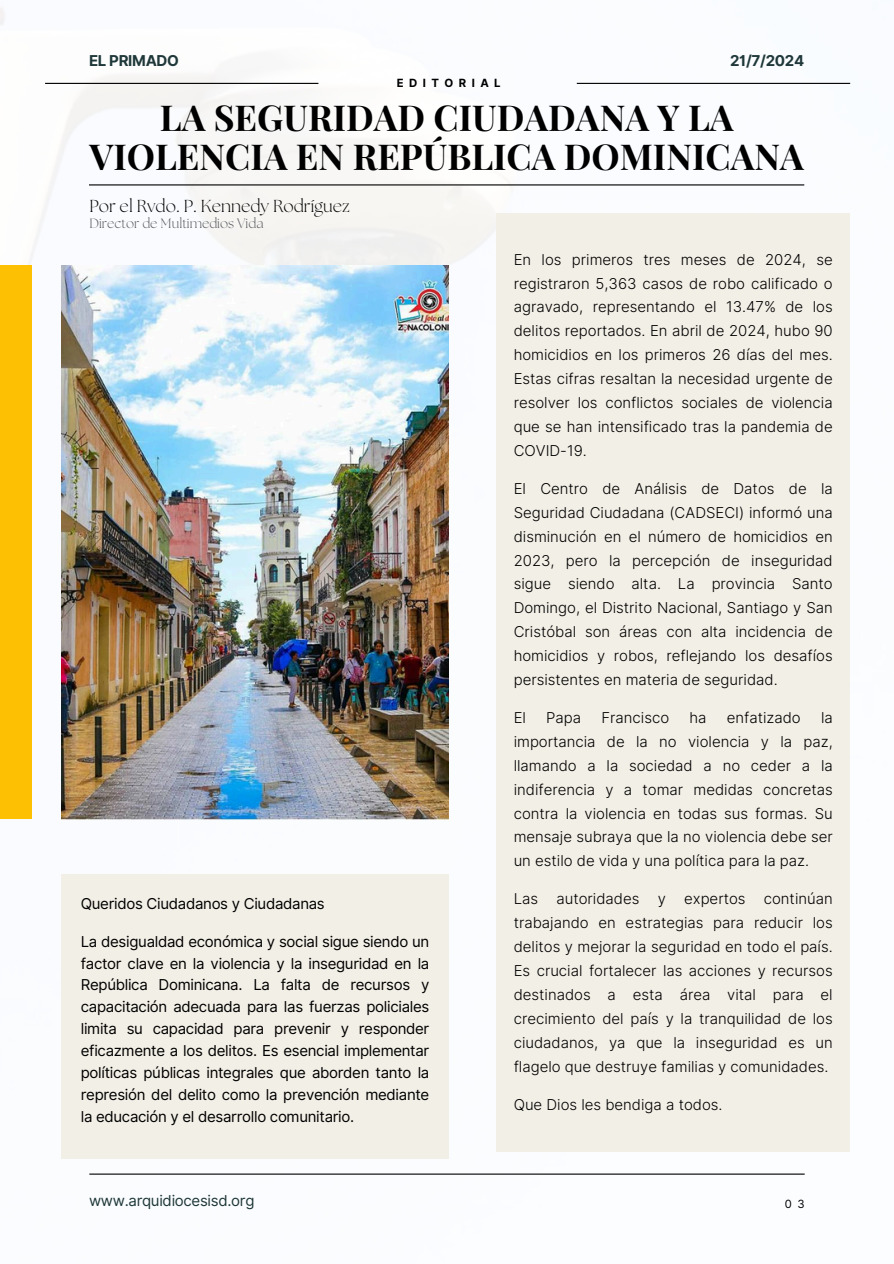
<style>
.page{position:relative;width:894px;height:1264px;background:#fff}
.page>*{position:absolute;margin:0;border:0;box-sizing:border-box;transform-origin:0 0}
.t1{font:700 35.7px/38.2px "Playfair Display";color:#000;text-align:center}
.t2{font:300 17.25px "The Seasons";color:#000}
.t3{font:300 15px/23.9px "Inter";color:#000;text-align:justify}
.t4{font:15px/21.9px "Inter";letter-spacing:-.02em;color:#000;text-align:justify}
.t5{font:15px "Inter";letter-spacing:-.02em;color:#1f3839}
.t6{font:700 15px "Inter";letter-spacing:-.02em;color:#1f3839}
.t7{font:300 13.5px "The Seasons";color:#54565a}
.t8{font:700 11.25px "Inter";letter-spacing:.48em;color:#000}
.t9{font:11.25px "Inter";color:#000}
</style>
<div class="page">
<img style="left:0;top:8px;width:851px;height:1167px">
<img style="left:61px;top:265px;width:387px;height:554px">
<hr style="left:89px;top:1173px;width:715px;height:1px;background:#000">
<div style="left:0;top:265px;width:32px;height:553px;background:#fdc002"></div>
<div style="left:496px;top:213px;width:353px;height:937px;background:#f2efe6"></div>
<hr style="left:45px;top:83px;width:273px;height:1px;background:#000">
<hr style="left:576px;top:83px;width:273px;height:1px;background:#000">
<hr style="left:89px;top:184px;width:715px;height:1px;background:#000">
<div style="left:61px;top:873px;width:387px;height:285px;background:#f2efe6"></div>
<h5 class="t6" style="left:89px;top:52px;width:91px">EL PRIMADO</h5>
<h5 class="t6" style="left:729px;top:52px;width:76px">21/7/2024</h5>
<h5 class="t8" style="left:397px;top:76px;width:105px">EDITORIAL</h5>
<h5 class="t1" style="left:90px;top:97px;width:715px">LA SEGURIDAD CIUDADANA Y LA<br>VIOLENCIA EN REPÚBLICA DOMINICANA</h5>
<p class="t2" style="left:89px;top:198px;width:262px">Por el Rvdo. P. Kennedy Rodríguez</p>
<h3 class="t7" style="left:89px;top:217px;width:175px">Director de Multimedios Vida</h3>
<h5 class="t4" style="left:81px;top:892px;width:245px">Queridos Ciudadanos y Ciudadanas</h5>
<h5 class="t4" style="left:81px;top:930px;width:350px">La desigualdad económica y social sigue siendo un factor clave en la violencia y la inseguridad en la República Dominicana. La falta de recursos y capacitación adecuada para las fuerzas policiales limita su capacidad para prevenir y responder eficazmente a los delitos. Es esencial implementar políticas públicas integrales que aborden tanto la represión del delito como la prevención mediante la educación y el desarrollo comunitario.</h5>
<h5 class="t5" style="left:89px;top:1191px;width:167px">www.arquidiocesisd.org</h5>
<h4 class="t3" style="left:513px;top:247px;width:320px">En los primeros tres meses de 2024, se registraron 5,363 casos de robo calificado o agravado, representando el 13.47% de los delitos reportados. En abril de 2024, hubo 90 homicidios en los primeros 26 días del mes.<br>Estas cifras resaltan la necesidad urgente de resolver los conflictos sociales de violencia que se han intensificado tras la pandemia de COVID-19.</h4>
<p class="t3" style="left:513px;top:476px;width:320px">El Centro de Análisis de Datos de la Seguridad Ciudadana (CADSECI) informó una disminución en el número de homicidios en 2023, pero la percepción de inseguridad sigue siendo alta. La provincia Santo Domingo, el Distrito Nacional, Santiago y San Cristóbal son áreas con alta incidencia de homicidios y robos, reflejando los desafíos persistentes en materia de seguridad.</p>
<h1 class="t3" style="left:513px;top:705px;width:14px">El</h1>
<h1 class="t3" style="left:546px;top:705px;width:36px">Papa</h1>
<h1 class="t3" style="left:601px;top:705px;width:69px">Francisco</h1>
<h1 class="t3" style="left:689px;top:705px;width:19px">ha</h1>
<h1 class="t3" style="left:726px;top:705px;width:75px">enfatizado</h1>
<h1 class="t3" style="left:513px;top:705px;width:320px;text-indent:307px">la importancia de la no violencia y la paz, llamando a la sociedad a no ceder a la indiferencia y a tomar medidas concretas contra la violencia en todas sus formas. Su mensaje subraya que la no violencia debe ser un estilo de vida y una política para la paz.</h1>
<h2 class="t3" style="left:513px;top:887px;width:320px">Las autoridades y expertos continúan trabajando en estrategias para reducir los delitos y mejorar la seguridad en todo el país.<br>Es crucial fortalecer las acciones y recursos destinados a esta área vital para el crecimiento del país y la tranquilidad de los ciudadanos, ya que la inseguridad es un flagelo que destruye familias y comunidades.</h2>
<h5 class="t3" style="left:513px;top:1092px;width:210px">Que Dios les bendiga a todos.</h5>
<h5 class="t9" style="left:784px;top:1197px;width:21px">0 3</h5>
</div>
